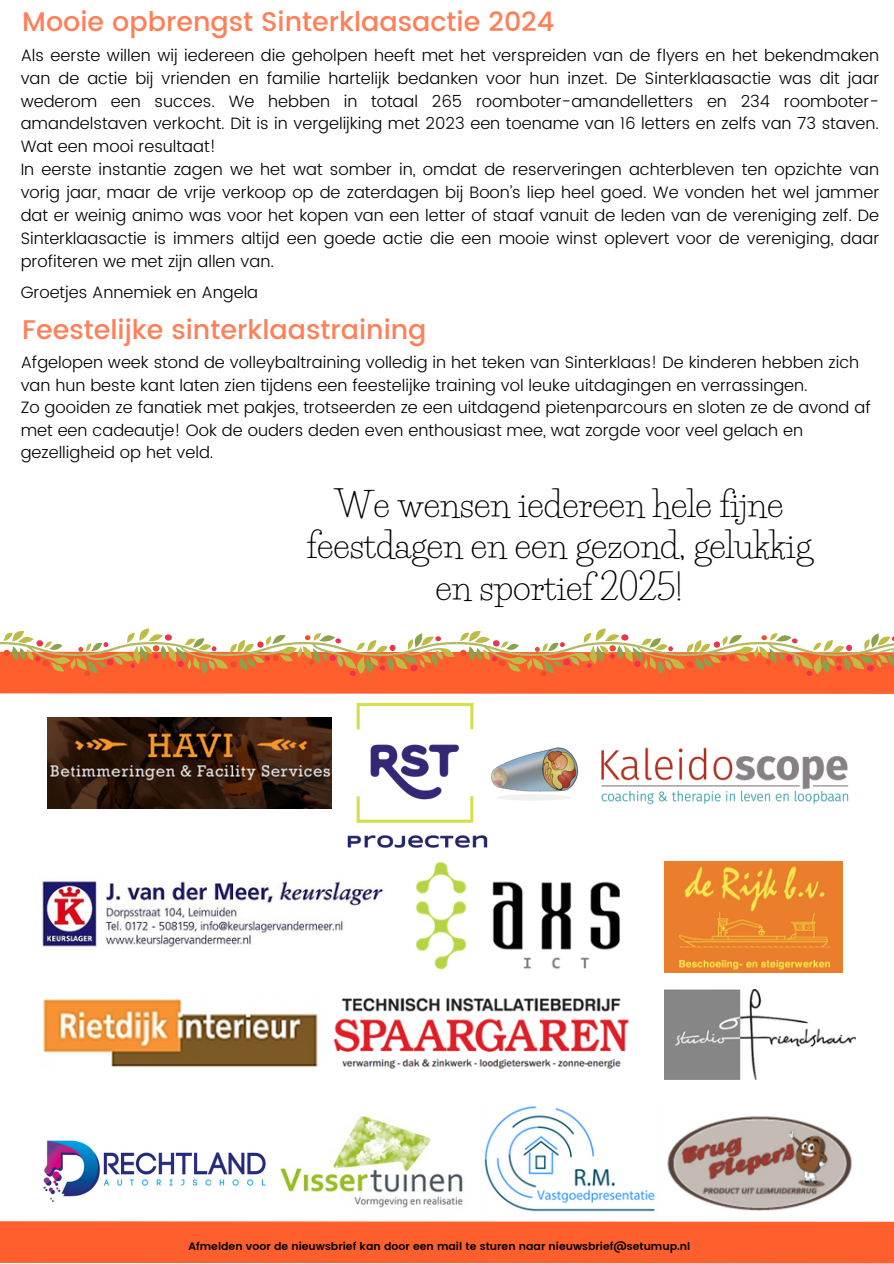
<style>
.page{position:relative;width:894px;height:1264px;background:#fff}
.page>*{position:absolute;margin:0;border:0;box-sizing:border-box;transform-origin:0 0}
.t1{font:34.65px/41.5px "Life Savers";color:#000;text-align:center}
.t2{font:500 27px "Poppins";color:#ff7f57}
.t3{font:300 16.5px/23px "Poppins";color:#000}
.t4{font:600 10.8px "Poppins";color:#000}
</style>
<div class="page">
<div style="left:0;top:676px;width:893px;height:18px;background:#ff5f2d"></div>
<div style="left:0;top:1221px;width:893px;height:42px;background:#ff5f2d"></div>
<img style="left:416px;top:869px;width:204px;height:100px">
<img style="left:280px;top:1116px;width:183px;height:92px">
<img style="left:47px;top:717px;width:276px;height:91px">
<img style="left:507px;top:747px;width:342px;height:58px">
<img style="left:664px;top:861px;width:178px;height:111px">
<img style="left:664px;top:989px;width:191px;height:90px">
<img style="left:484px;top:1105px;width:171px;height:107px">
<img style="left:333px;top:997px;width:296px;height:72px">
<img style="left:43px;top:1140px;width:223px;height:62px">
<img style="left:38px;top:881px;width:346px;height:66px">
<img style="left:42px;top:999px;width:276px;height:68px">
<img style="left:667px;top:1116px;width:185px;height:95px">
<img style="left:323px;top:684px;width:184px;height:185px">
<svg style="left:0;top:628px;width:893px;height:48px"></svg>
<h3 class="t2" style="left:22px;top:6px;width:533px">Mooie opbrengst Sinterklaasactie 2024</h3>
<h1 class="t3" style="left:21px;top:44px;width:859px">Als eerste willen wij iedereen die geholpen heeft met het verspreiden van de flyers en het bekendmaken van de actie bij vrienden en familie hartelijk bedanken voor hun inzet. De Sinterklaasactie was dit jaar wederom een succes. We hebben in totaal 265 roomboter-amandelletters en 234 roomboter&shy;amandelstaven verkocht. Dit is in vergelijking met 2023 een toename van 16 letters en zelfs van 73 staven.<br>Wat een mooi resultaat!<br>In eerste instantie zagen we het wat somber in, omdat de reserveringen achterbleven ten opzichte van vorig jaar, maar de vrije verkoop op de zaterdagen bij Boon’s liep heel goed. We vonden het wel jammer dat er weinig animo was voor het kopen van een letter of staaf vanuit de leden van de vereniging zelf. De Sinterklaasactie is immers altijd een goede actie die een mooie winst oplevert voor de vereniging, daar profiteren we met zijn allen van.</h1>
<p class="t3" style="left:21px;top:280px;width:239px">Groetjes Annemiek en Angela</p>
<h3 class="t2" style="left:22px;top:314px;width:405px">Feestelijke sinterklaastraining</h3>
<h2 class="t3" style="left:21px;top:351px;width:851px;line-height:22.5px">Afgelopen week stond de volleybaltraining volledig in het teken van Sinterklaas! De kinderen hebben zich van hun beste kant laten zien tijdens een feestelijke training vol leuke uitdagingen en verrassingen.<br>Zo gooiden ze fanatiek met pakjes, trotseerden ze een uitdagend pietenparcours en sloten ze de avond af met een cadeautje! Ook de ouders deden even enthousiast mee, wat zorgde voor veel gelach en gezelligheid op het veld.</h2>
<h2 class="t1" style="left:307px;top:483px;width:506px">We wensen iedereen hele fijne feestdagen en een gezond, gelukkig en sportief 2025!</h2>
<h3 class="t4" style="left:188px;top:1239px;width:503px">Afmelden voor de nieuwsbrief kan door een mail te sturen naar nieuwsbrief@setumup.nl</h3>
</div>
